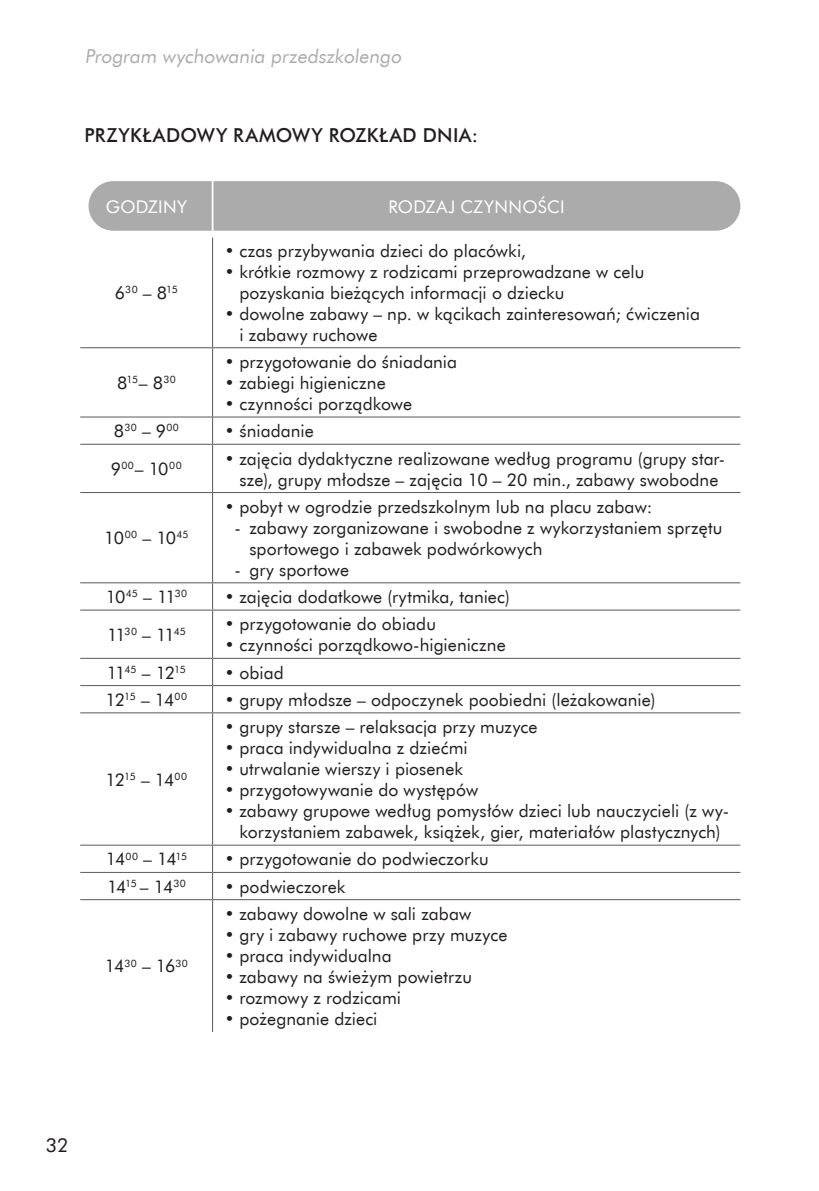
<style>
.page{position:relative;width:819px;height:1191px;background:#fff}
.page>*{position:absolute;margin:0;border:0;box-sizing:border-box;transform-origin:0 0}
.t1{font:19.25px "Futura EU Normal";color:#57585a}
.t2{font:19.25px "Futura Md EU Normal";letter-spacing:.015em;color:#231f20}
.t3{font:19.25px "Futura EU Normal";color:#231f20}
.t4{font:17.5px/21px "Futura EU Normal";letter-spacing:.005em;color:#231f20}
.t5{font:17.5px "Futura EU Normal";letter-spacing:.02em;color:#fff}
.t6{font:10.15px "Futura EU Normal";letter-spacing:.035em;color:#231f20}
.s1{font-size:17.5px}
</style>
<div class="page">
<div style="left:88px;top:181px;width:652px;height:50px;background:#ababac;border-radius:25px"></div>
<hr style="left:212px;top:237px;width:1px;height:110px;background:#57585a">
<hr style="left:80px;top:347px;width:132px;height:1px;background:#57585a">
<hr style="left:212px;top:347px;width:528px;height:1px;background:#57585a">
<hr style="left:212px;top:348px;width:1px;height:68px;background:#57585a">
<hr style="left:80px;top:416px;width:132px;height:1px;background:#57585a">
<hr style="left:212px;top:416px;width:528px;height:1px;background:#57585a">
<svg style="left:212px;top:417px;width:1px;height:27px"></svg>
<hr style="left:80px;top:444px;width:132px;height:1px;background:#57585a">
<hr style="left:212px;top:444px;width:528px;height:1px;background:#57585a">
<hr style="left:212px;top:445px;width:1px;height:47px;background:#57585a">
<hr style="left:80px;top:492px;width:132px;height:1px;background:#57585a">
<hr style="left:212px;top:492px;width:528px;height:1px;background:#57585a">
<hr style="left:212px;top:493px;width:1px;height:89px;background:#57585a">
<hr style="left:80px;top:582px;width:132px;height:1px;background:#57585a">
<hr style="left:212px;top:582px;width:528px;height:1px;background:#57585a">
<svg style="left:212px;top:583px;width:1px;height:26px"></svg>
<hr style="left:80px;top:609px;width:132px;height:1px;background:#57585a">
<hr style="left:212px;top:609px;width:528px;height:1px;background:#57585a">
<hr style="left:212px;top:610px;width:1px;height:48px;background:#57585a">
<hr style="left:80px;top:658px;width:132px;height:1px;background:#57585a">
<hr style="left:212px;top:658px;width:528px;height:1px;background:#57585a">
<hr style="left:80px;top:685px;width:132px;height:1px;background:#57585a">
<hr style="left:212px;top:685px;width:528px;height:1px;background:#57585a">
<svg style="left:212px;top:659px;width:1px;height:53px"></svg>
<hr style="left:80px;top:712px;width:132px;height:1px;background:#57585a">
<hr style="left:212px;top:712px;width:528px;height:1px;background:#57585a">
<hr style="left:212px;top:713px;width:1px;height:131px;background:#57585a">
<hr style="left:80px;top:844px;width:132px;height:1px;background:#57585a">
<hr style="left:212px;top:844px;width:528px;height:1px;background:#57585a">
<hr style="left:80px;top:872px;width:132px;height:1px;background:#57585a">
<hr style="left:212px;top:872px;width:528px;height:1px;background:#57585a">
<svg style="left:212px;top:845px;width:1px;height:54px"></svg>
<hr style="left:80px;top:899px;width:132px;height:1px;background:#57585a">
<hr style="left:212px;top:899px;width:528px;height:1px;background:#57585a">
<hr style="left:212px;top:900px;width:1px;height:132px;background:#57585a">
<hr style="left:212px;top:175px;width:1px;height:62px;background:#fff">
<p class="t1" style="left:84px;top:44px;width:321px">Program wychowania przedszkolengo</p>
<p class="t2" style="left:84px;top:123px;width:395px">PRZYKŁADOWY RAMOWY ROZKŁAD DNIA:</p>
<p class="t5" style="left:106px;top:196px;width:83px">GODZINY</p>
<p class="t5" style="left:388px;top:196px;width:178px">RODZAJ CZYNNOŚCI</p>
<p class="t6" style="left:115px;top:283px;width:64px"><span class="s1">6</span>30 <span class="s1">– 8</span>15</p>
<p class="t6" style="left:117px;top:373px;width:60px"><span class="s1">8</span>15<span class="s1">– 8</span>30</p>
<p class="t4" style="left:224px;top:240px;width:303px">• czas przybywania dzieci do placówki,</p>
<p class="t4" style="left:239px;top:261px;width:406px;text-indent:-15px">• krótkie rozmowy z rodzicami przeprowadzane w celu pozyskania bieżących informacji o dziecku</p>
<p class="t4" style="left:239px;top:303px;width:462px;text-indent:-15px">• dowolne zabawy – np. w kącikach zainteresowań; ćwiczenia i zabawy ruchowe</p>
<p class="t4" style="left:224px;top:352px;width:234px">• przygotowanie do śniadania</p>
<p class="t4" style="left:224px;top:373px;width:163px">• zabiegi higieniczne</p>
<p class="t4" style="left:224px;top:394px;width:189px">• czynności porządkowe</p>
<p class="t6" style="left:114px;top:421px;width:67px"><span class="s1">8</span>30 <span class="s1">– 9</span>00</p>
<p class="t4" style="left:224px;top:421px;width:91px">• śniadanie</p>
<p class="t4" style="left:111px;top:459px;width:72px">9<sup>00</sup>– 10<sup>00</sup></p>
<p class="t4" style="left:224px;top:448px;width:502px;text-align:center">• zajęcia dydaktyczne realizowane według programu (grupy star&shy;sze), grupy młodsze – zajęcia 10 – 20 min., zabawy swobodne</p>
<p class="t4" style="left:104px;top:528px;width:86px">10<sup>00</sup> – 10<sup>45</sup></p>
<p class="t4" style="left:224px;top:496px;width:429px">• pobyt w ogrodzie przedszkolnym lub na placu zabaw:</p>
<p class="t4" style="left:249px;top:517px;width:474px;text-indent:-15px">- zabawy zorganizowane i swobodne z wykorzystaniem sprzętu sportowego i zabawek podwórkowych</p>
<p class="t4" style="left:234px;top:559px;width:116px">- gry sportowe</p>
<p class="t4" style="left:106px;top:587px;width:83px">10<sup>45</sup> – 11<sup>30</sup></p>
<p class="t4" style="left:224px;top:587px;width:287px">• zajęcia dodatkowe (rytmika, taniec)</p>
<p class="t4" style="left:107px;top:624px;width:80px">11<sup>30</sup> – 11<sup>45</sup></p>
<p class="t4" style="left:224px;top:614px;width:213px">• przygotowanie do obiadu</p>
<p class="t4" style="left:224px;top:635px;width:282px">• czynności porządkowo-higieniczne</p>
<p class="t4" style="left:107px;top:662px;width:80px">11<sup>45</sup> – 12<sup>15</sup></p>
<p class="t4" style="left:224px;top:662px;width:61px">• obiad</p>
<p class="t4" style="left:106px;top:689px;width:83px">12<sup>15</sup> – 14<sup>00</sup></p>
<p class="t4" style="left:224px;top:689px;width:432px">• grupy młodsze – odpoczynek poobiedni (leżakowanie)</p>
<p class="t4" style="left:106px;top:769px;width:83px">12<sup>15</sup> – 14<sup>00</sup></p>
<p class="t4" style="left:224px;top:717px;width:314px">• grupy starsze – relaksacja przy muzyce</p>
<p class="t4" style="left:224px;top:738px;width:245px">• praca indywidualna z dziećmi</p>
<p class="t4" style="left:224px;top:759px;width:240px">• utrwalanie wierszy i piosenek</p>
<p class="t4" style="left:224px;top:780px;width:255px">• przygotowywanie do występów</p>
<p class="t4" style="left:224px;top:801px;width:506px;text-align:center">• zabawy grupowe według pomysłów dzieci lub nauczycieli (z wy&shy;korzystaniem zabawek, książek, gier, materiałów plastycznych)</p>
<p class="t4" style="left:106px;top:849px;width:83px">14<sup>00</sup> – 14<sup>15</sup></p>
<p class="t4" style="left:224px;top:849px;width:265px">• przygotowanie do podwieczorku</p>
<p class="t4" style="left:107px;top:876px;width:80px">14<sup>15</sup> – 14<sup>30</sup></p>
<p class="t4" style="left:224px;top:876px;width:122px">• podwieczorek</p>
<p class="t4" style="left:105px;top:956px;width:85px">14<sup>30</sup> – 16<sup>30</sup></p>
<p class="t4" style="left:224px;top:903px;width:248px">• zabawy dowolne w sali zabaw</p>
<p class="t4" style="left:224px;top:924px;width:284px">• gry i zabawy ruchowe przy muzyce</p>
<p class="t4" style="left:224px;top:945px;width:168px">• praca indywidualna</p>
<p class="t4" style="left:224px;top:966px;width:249px">• zabawy na świeżym powietrzu</p>
<p class="t4" style="left:224px;top:987px;width:178px">• rozmowy z rodzicami</p>
<p class="t4" style="left:224px;top:1008px;width:154px">• pożegnanie dzieci</p>
<p class="t3" style="left:46px;top:1133px;width:24px">32</p>
</div>
